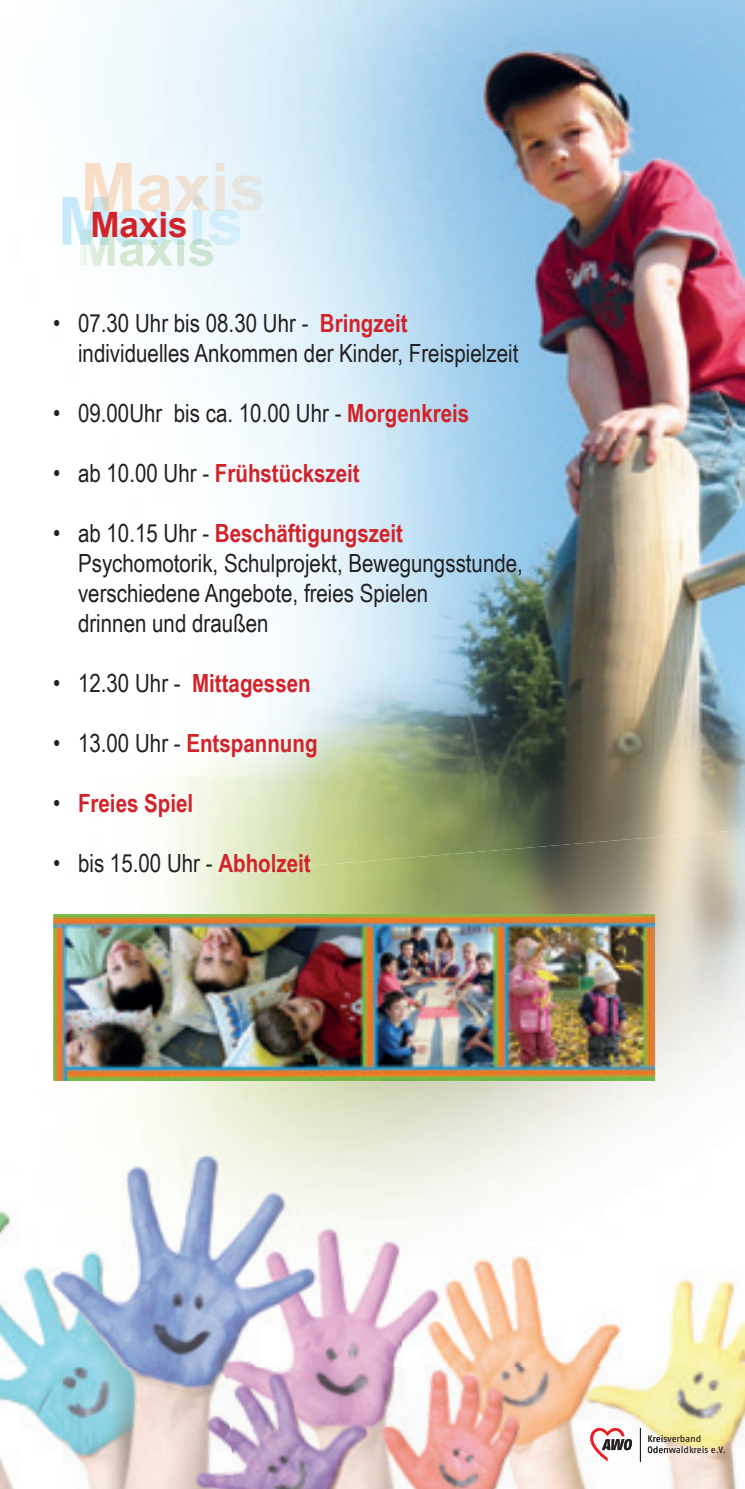
<style>
.page{position:relative;width:745px;height:1489px;background:#fff}
.page>*{position:absolute;margin:0;border:0;box-sizing:border-box;transform-origin:0 0}
.t1{font:700 35px "Arial";color:#d1232a}
.t2{font:25px/30px "Arial Narrow";color:#231f20}
.t3{font:700 25px "Arial Narrow";color:#d1232a}
.t4{font:9.25px/11.2px "Fago No";letter-spacing:-.005em;color:#231f20}
.s1{font-weight:700;color:#d1232a}
.s2{font-weight:400;color:#231f20}
</style>
<div class="page">
<img style="left:84px;top:0;width:495px;height:620px">
<img style="left:579px;top:0;width:165px;height:829px">
<img style="left:167px;top:620px;width:413px;height:223px">
<img style="left:62px;top:197px;width:178px;height:49px">
<img style="left:80px;top:246px;width:133px;height:20px">
<img style="left:80px;top:230px;width:133px;height:16px">
<img style="left:85px;top:163px;width:178px;height:48px">
<img style="left:85px;top:197px;width:155px;height:14px">
<img style="left:235px;top:1365px;width:509px;height:123px">
<img style="left:0;top:1365px;width:235px;height:123px">
<img style="left:648px;top:1434px;width:52px;height:7px">
<img style="left:647px;top:1446px;width:15px;height:6px">
<svg style="left:663px;top:1446px;width:33px;height:6px"></svg>
<img style="left:697px;top:1446px;width:17px;height:6px">
<svg style="left:716px;top:1446px;width:8px;height:6px"></svg>
<img style="left:61px;top:1008px;width:683px;height:357px">
<img style="left:573px;top:829px;width:171px;height:179px">
<img style="left:164px;top:843px;width:410px;height:71px">
<img style="left:0;top:1080px;width:61px;height:285px">
<img style="left:229px;top:865px;width:81px;height:7px">
<img style="left:53px;top:914px;width:601px;height:166px">
<svg style="left:590px;top:1427px;width:41px;height:33px"></svg>
<hr style="left:639px;top:1427px;width:1px;height:33px;background:#231f20">
<h1 class="t1" style="left:90px;top:200px;width:99px">Maxis</h1>
<p class="t2" style="left:78px;top:307px;width:441px;text-indent:-25px">• 07.30 Uhr bis 08.30 Uhr - <span class="s1">Bringzeit </span>individuelles Ankommen der Kinder, Freispielzeit</p>
<p class="t2" style="left:53px;top:397px;width:417px">• 09.00Uhr bis ca. 10.00 Uhr - <span class="s1">Morgenkreis</span></p>
<p class="t3" style="left:53px;top:454px;width:308px"><span class="s2">• ab 10.00 Uhr -</span> Frühstückszeit</p>
<p class="t2" style="left:78px;top:517px;width:446px;text-indent:-25px">• ab 10.15 Uhr - <span class="s1">Beschäftigungszeit </span>Psychomotorik, Schulprojekt, Bewegungsstunde, verschiedene Angebote, freies Spielen<br>drinnen und draußen</p>
<p class="t3" style="left:53px;top:664px;width:259px"><span class="s2">• 12.30 Uhr -</span> Mittagessen</p>
<p class="t3" style="left:53px;top:724px;width:266px"><span class="s2">• 13.00 Uhr -</span> Entspannung</p>
<p class="t3" style="left:53px;top:784px;width:141px"><span class="s2">•</span> Freies Spiel</p>
<p class="t2" style="left:53px;top:847px;width:259px">• bis 15.00 Uhr - <span class="s1">Abholzeit</span></p>
<p class="t4" style="left:647px;top:1432px;width:80px">Kreisverband<br>Odenwaldkreis e.V.</p>
</div>
